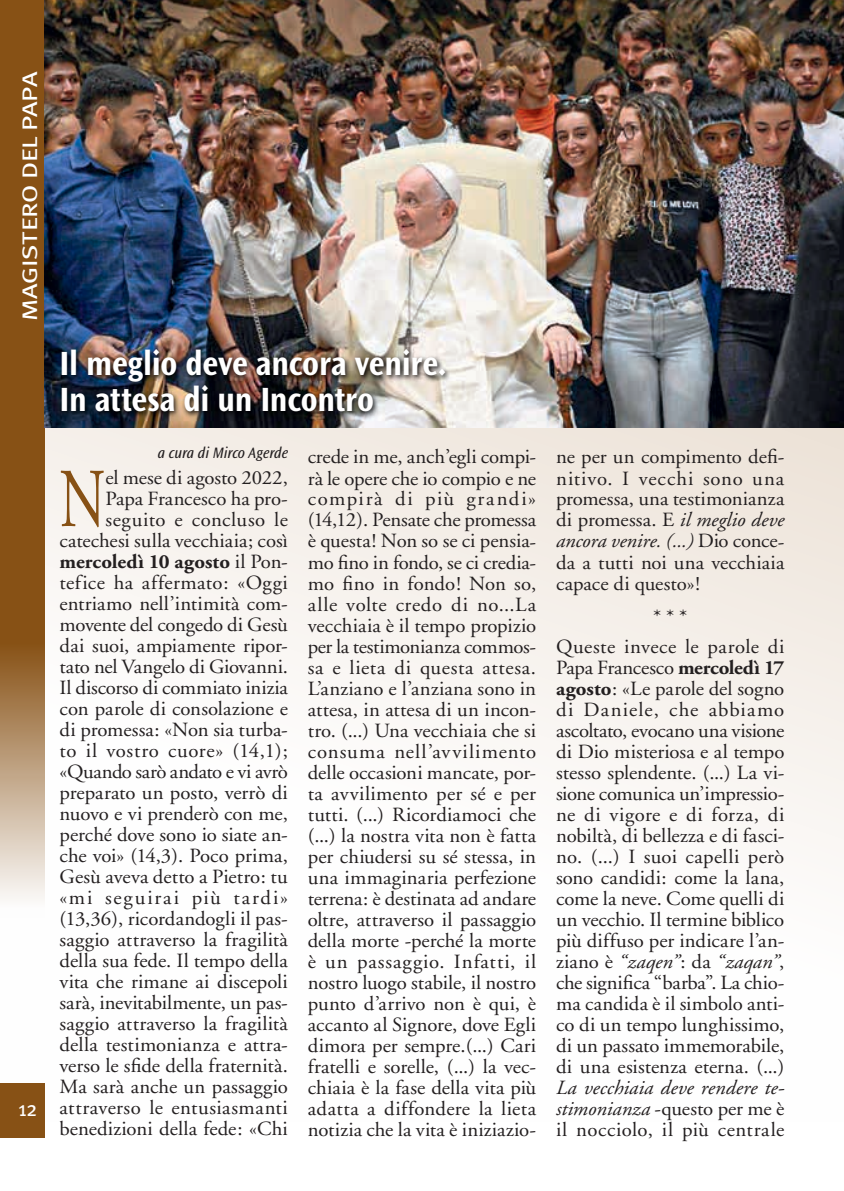
<style>
.page{position:relative;width:844px;height:1191px;background:#fff}
.page>*{position:absolute;margin:0;border:0;box-sizing:border-box;transform-origin:0 0}
.t1{font:83.48px "Adobe Garamond";color:#875115;scale:.7 1}
.t2{font:700 35px/35px "Ocean Sans Std";letter-spacing:-.01em;color:#fff;scale:.91 1}
.t3{font:21px "Meta Plus";letter-spacing:-.02em;color:#fff;scale:1.3 1}
.t4{font:21px "Meta Plus";letter-spacing:-.02em;color:#fff;scale:.95 1}
.t5{font:20.12px/21px "Adobe Garamond";letter-spacing:.005em;color:#231f20;text-align:justify}
.t6{font:20.12px/29.8px "Adobe Garamond";letter-spacing:.025em;color:#231f20;text-align:center}
.t7{font:italic 15.75px "Ocean Sans Std";letter-spacing:-.005em;color:#231f20;scale:.95 1}
.s1{font-style:italic}
.s2{font-weight:700}
</style>
<div class="page">
<svg style="left:45px;top:428px;width:798px;height:426px;fill:#f8f4ef"></svg>
<div style="left:0;top:1083px;width:45px;height:54px;background:#875115"></div>
<svg style="left:0;top:0;width:45px;height:900px;background:#976834"></svg>
<img style="left:45px;top:0;width:798px;height:428px">
<img style="left:58px;top:347px;width:393px;height:71px">
<p class="t3" style="left:18px;top:321px;width:193px;rotate:-90deg">MAGISTERO DEL PAPA</p>
<p class="t4" style="left:19px;top:1096px;width:21px">12</p>
<h2 class="t2" style="left:60px;top:347px;width:427px">Il meglio deve ancora venire.<br>In attesa di un Incontro</h2>
<p class="t7" style="left:158px;top:444px;width:138px">a cura di Mirco Agerde</p>
<h1 class="t1" style="left:60px;top:455px;width:67px">N</h1>
<p class="t5" style="left:308px;top:447px;width:230px">crede in me, anch’egli compi&shy;rà le opere che io compio e ne compirà di più grandi» (14,12). Pensate che promessa è questa! Non so se ci pensia&shy;mo fino in fondo, se ci credia&shy;mo fino in fondo! Non so, alle volte credo di no...La vecchiaia è il tempo propizio per la testimonianza commos&shy;sa e lieta di questa attesa.<br>L’anziano e l’anziana sono in attesa, in attesa di un incon&shy;tro. (...) Una vecchiaia che si consuma nell’avvilimento delle occasioni mancate, por&shy;ta avvilimento per sé e per tutti. (...) Ricordiamoci che (...) la nostra vita non è fatta per chiudersi su sé stessa, in una immaginaria perfezione terrena: è destinata ad andare oltre, attraverso il passaggio della morte -perché la morte è un passaggio. Infatti, il nostro luogo stabile, il nostro punto d’arrivo non è qui, è accanto al Signore, dove Egli dimora per sempre.(...) Cari fratelli e sorelle, (...) la vec&shy;chiaia è la fase della vita più adatta a diffondere la lieta notizia che la vita è iniziazio-</p>
<p class="t5" style="left:556px;top:447px;width:230px">ne per un compimento defi&shy;nitivo. I vecchi sono una promessa, una testimonianza di promessa. E <span class="s1">il meglio deve ancora venire. (...)</span> Dio conce&shy;da a tutti noi una vecchiaia capace di questo»!</p>
<p class="t5" style="left:60px;top:467px;width:230px;text-align:right">el mese di agosto 2022,<br>Papa Francesco ha pro&shy;seguito e concluso le catechesi sulla vecchiaia; così <span class="s2">mercoledì 10 agosto</span> il Pon&shy;tefice ha affermato: «Oggi entriamo nell’intimità com&shy;movente del congedo di Gesù dai suoi, ampiamente ripor&shy;tato nel Vangelo di Giovanni.<br>Il discorso di commiato inizia con parole di consolazione e di promessa: «Non sia turba&shy;to il vostro cuore» (14,1); «Quando sarò andato e vi avrò preparato un posto, verrò di nuovo e vi prenderò con me, perché dove sono io siate an&shy;che voi» (14,3). Poco prima,<br>Gesù aveva detto a Pietro: tu «mi seguirai più tardi» (13,36), ricordandogli il pas&shy;saggio attraverso la fragilità della sua fede. Il tempo della vita che rimane ai discepoli sarà, inevitabilmente, un pas&shy;saggio attraverso la fragilità della testimonianza e attra&shy;verso le sfide della fraternità.<br>Ma sarà anche un passaggio attraverso le entusiasmanti benedizioni della fede: «Chi</p>
<p class="t6" style="left:556px;top:602px;width:230px">* * *<br>Queste invece le parole di</p>
<p class="t5" style="left:556px;top:657px;width:230px">Papa Francesco <span class="s2">mercoledì 17 agosto</span>: «Le parole del sogno di Daniele, che abbiamo ascoltato, evocano una visione di Dio misteriosa e al tempo stesso splendente. (...) La vi&shy;sione comunica un’impressio&shy;ne di vigore e di forza, di nobiltà, di bellezza e di fasci&shy;no. (...) I suoi capelli però sono candidi: come la lana, come la neve. Come quelli di un vecchio. Il termine biblico più diffuso per indicare l’an&shy;ziano è <span class="s1">“zaqen”</span>: da <span class="s1">“zaqan”</span>, che significa “barba”. La chio&shy;ma candida è il simbolo anti&shy;co di un tempo lunghissimo, di un passato immemorabile, di una esistenza eterna. (...)</p>
<p class="t5" style="left:556px;top:1077px;width:230px"><span class="s1">La vecchiaia deve rendere te&shy;stimonianza</span> -questo per me è il nocciolo, il più centrale</p>
</div>
